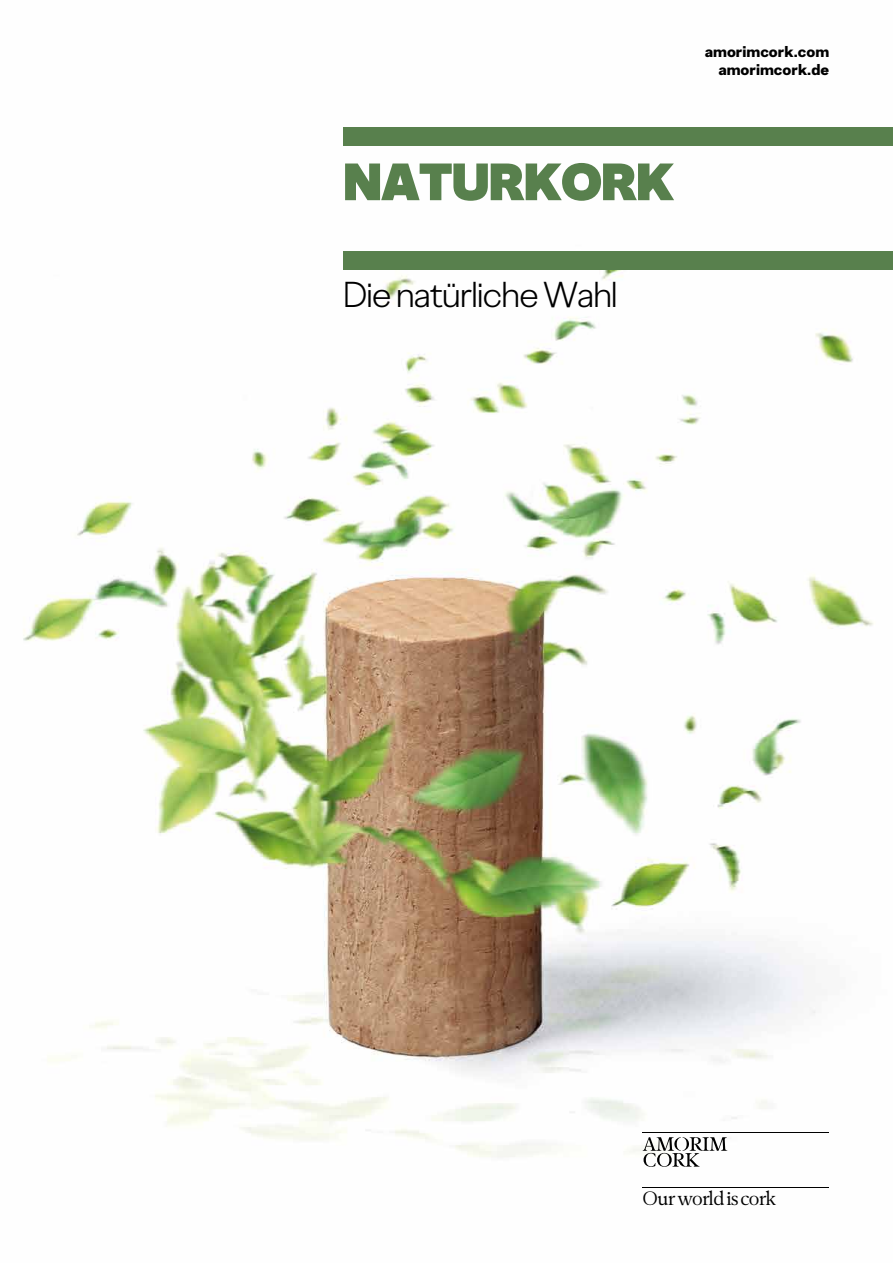
<style>
.page{position:relative;width:893px;height:1263px;background:#fff}
.page>*{position:absolute;margin:0;border:0;box-sizing:border-box;transform-origin:0 0}
.t1{font:57.3px "Amorim Sans Logo";letter-spacing:-.01em;color:#58804d}
.t2{font:300 36px "Amorim Sans";letter-spacing:-.02em;color:#000}
.t3{font:19.35px "Amorim Serif";letter-spacing:-.02em;color:#000}
.t4{font:900 15.75px/17.1px "Amorim Sans";color:#000;text-align:right}
</style>
<div class="page">
<img style="left:23px;top:127px;width:870px;height:1031px">
<hr style="left:642px;top:1132px;width:187px;height:1px;background:#000">
<hr style="left:642px;top:1187px;width:187px;height:1px;background:#000">
<svg style="left:643px;top:1137px;width:84px;height:30px"></svg>
<div style="left:343px;top:128px;width:550px;height:18px;background:#58804d"></div>
<div style="left:343px;top:252px;width:550px;height:18px;background:#58804d"></div>
<p class="t4" style="left:705px;top:43px;width:126px">amorimcork.com amorimcork.de</p>
<h1 class="t1" style="left:343px;top:147px;width:332px">NATURKORK</h1>
<h2 class="t2" style="left:343px;top:272px;width:276px">Die natürliche Wahl</h2>
<p class="t3" style="left:642px;top:1186px;width:135px">Our world is cork</p>
</div>
